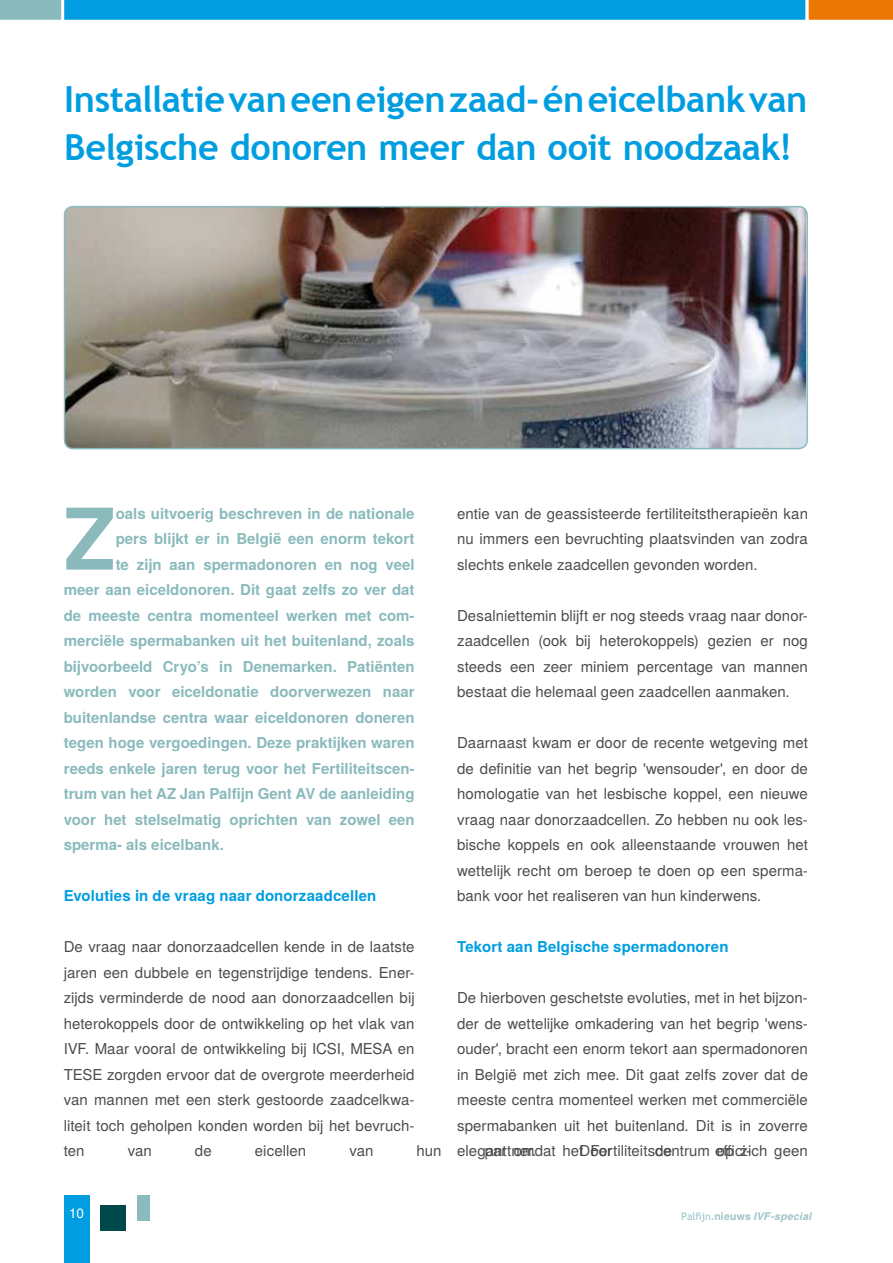
<style>
.page{position:relative;width:893px;height:1263px;background:#fff}
.page>*{position:absolute;margin:0;border:0;box-sizing:border-box;transform-origin:0 0}
.t1{font:700 84.9px "Te X Gyre Heros";color:#8ababc}
.t2{font:700 36px/48px "Trebuchet MS";letter-spacing:-.01em;color:#009ee0}
.t3{font:15px/25.5px "Te X Gyre Heros";letter-spacing:.005em;color:#4b4b4d;text-align:justify}
.t4{font:700 15px "Te X Gyre Heros";color:#8ababc}
.t5{font:700 15px "Te X Gyre Heros";letter-spacing:.01em;color:#009ee0}
.t6{font:13.5px "Te X Gyre Heros";color:#fff}
.t7{font:italic 700 10.5px "Te X Gyre Heros";letter-spacing:.02em;color:#9ec4c6}
.s1{font-family:"Trebuchet MS";font-weight:400;font-style:normal}
.s2{font-style:normal}
</style>
<div class="page">
<div style="left:64px;top:1195px;width:25px;height:68px;background:#009ee0"></div>
<div style="left:100px;top:1205px;width:25px;height:26px;background:#00494a"></div>
<div style="left:137px;top:1195px;width:13px;height:25px;background:#8ababc"></div>
<svg style="left:0;top:0;width:893px;height:20px;background:#249ec9"></svg>
<img style="left:65px;top:207px;width:740px;height:242px">
<div style="left:64px;top:206px;width:744px;height:243px;border:2px solid #8ababc;border-radius:9px"></div>
<h2 class="t2" style="left:64px;top:75px;width:745px">Installatie van een eigen zaad- én eicelbank van<br>Belgische donoren meer dan ooit noodzaak!</h2>
<h1 class="t1" style="left:64px;top:474px;width:53px">Z</h1>
<p class="t4" style="left:116px;top:502px;width:300px">oals uitvoerig beschreven in de nationale</p>
<p class="t3" style="left:457px;top:499px;width:352px">ëntie van de geassisteerde fertiliteitstherapieën kan nu immers een bevruchting plaatsvinden van zodra slechts enkele zaadcellen gevonden worden.</p>
<p class="t3" style="left:457px;top:601px;width:352px">Desalniettemin blijft er nog steeds vraag naar donor&shy;zaadcellen (ook bij heterokoppels) gezien er nog steeds een zeer miniem percentage van mannen bestaat die helemaal geen zaadcellen aanmaken.</p>
<p class="t3" style="left:457px;top:729px;width:352px">Daarnaast kwam er door de recente wetgeving met de definitie van het begrip 'wensouder', en door de homologatie van het lesbische koppel, een nieuwe vraag naar donorzaadcellen. Zo hebben nu ook les&shy;bische koppels en ook alleenstaande vrouwen het wettelijk recht om beroep te doen op een sperma&shy;bank voor het realiseren van hun kinderwens.</p>
<p class="t5" style="left:457px;top:935px;width:273px">Tekort aan Belgische spermadonoren</p>
<p class="t3" style="left:457px;top:984px;width:352px">De hierboven geschetste evoluties, met in het bijzon&shy;der de wettelijke omkadering van het begrip 'wens&shy;ouder', bracht een enorm tekort aan spermadonoren in België met zich mee. Dit gaat zelfs zover dat de meeste centra momenteel werken met commerciële spermabanken uit het buitenland. Dit is in zoverre elegant omdat het Fertiliteitscentrum op zich geen</p>
<p class="t4" style="left:116px;top:527px;width:300px">pers blijkt er in België een enorm tekort</p>
<p class="t4" style="left:116px;top:553px;width:300px">te zijn aan spermadonoren en nog veel</p>
<p class="t4" style="left:64px;top:578px;width:352px">meer aan eiceldonoren. Dit gaat zelfs zo ver dat</p>
<p class="t4" style="left:64px;top:604px;width:352px">de meeste centra momenteel werken met com-</p>
<p class="t4" style="left:64px;top:629px;width:352px">merciële spermabanken uit het buitenland, zoals</p>
<p class="t4" style="left:64px;top:655px;width:352px">bijvoorbeeld Cryo’s in Denemarken. Patiënten</p>
<p class="t4" style="left:64px;top:680px;width:352px">worden voor eiceldonatie doorverwezen naar</p>
<p class="t4" style="left:64px;top:706px;width:352px">buitenlandse centra waar eiceldonoren doneren</p>
<p class="t4" style="left:64px;top:731px;width:352px">tegen hoge vergoedingen. Deze praktijken waren</p>
<p class="t4" style="left:64px;top:757px;width:352px">reeds enkele jaren terug voor het Fertiliteitscen-</p>
<p class="t4" style="left:64px;top:782px;width:352px">trum van het AZ Jan Palfijn Gent AV de aanleiding</p>
<p class="t4" style="left:64px;top:808px;width:352px">voor het stelselmatig oprichten van zowel een</p>
<p class="t4" style="left:64px;top:833px;width:162px">sperma- als eicelbank.</p>
<p class="t5" style="left:64px;top:884px;width:314px">Evoluties in de vraag naar donorzaadcellen</p>
<p class="t3" style="left:64px;top:933px;width:352px">De vraag naar donorzaadcellen kende in de laatste jaren een dubbele en tegenstrijdige tendens. Ener&shy;zijds verminderde de nood aan donorzaadcellen bij heterokoppels door de ontwikkeling op het vlak van IVF. Maar vooral de ontwikkeling bij ICSI, MESA en TESE zorgden ervoor dat de overgrote meerderheid van mannen met een sterk gestoorde zaadcelkwa&shy;liteit toch geholpen konden worden bij het bevruch&shy;ten</p>
<p class="t3" style="left:128px;top:1137px;width:26px">van</p>
<p class="t3" style="left:195px;top:1137px;width:18px">de</p>
<p class="t3" style="left:255px;top:1137px;width:53px">eicellen</p>
<p class="t3" style="left:349px;top:1137px;width:26px">van</p>
<p class="t3" style="left:417px;top:1137px;width:26px">hun</p>
<p class="t3" style="left:485px;top:1137px;width:53px">partner.</p>
<p class="t3" style="left:579px;top:1137px;width:29px">Doo</p>
<p class="t3" style="left:655px;top:1137px;width:10px">d</p>
<p class="t3" style="left:715px;top:1137px;width:26px">effici</p>
<p class="t6" style="left:69px;top:1202px;width:17px">10</p>
<p class="t7" style="left:681px;top:1208px;width:132px"><span class="s1">Palfijn</span><span class="s2">.nieuws</span> IVF-special</p>
</div>
